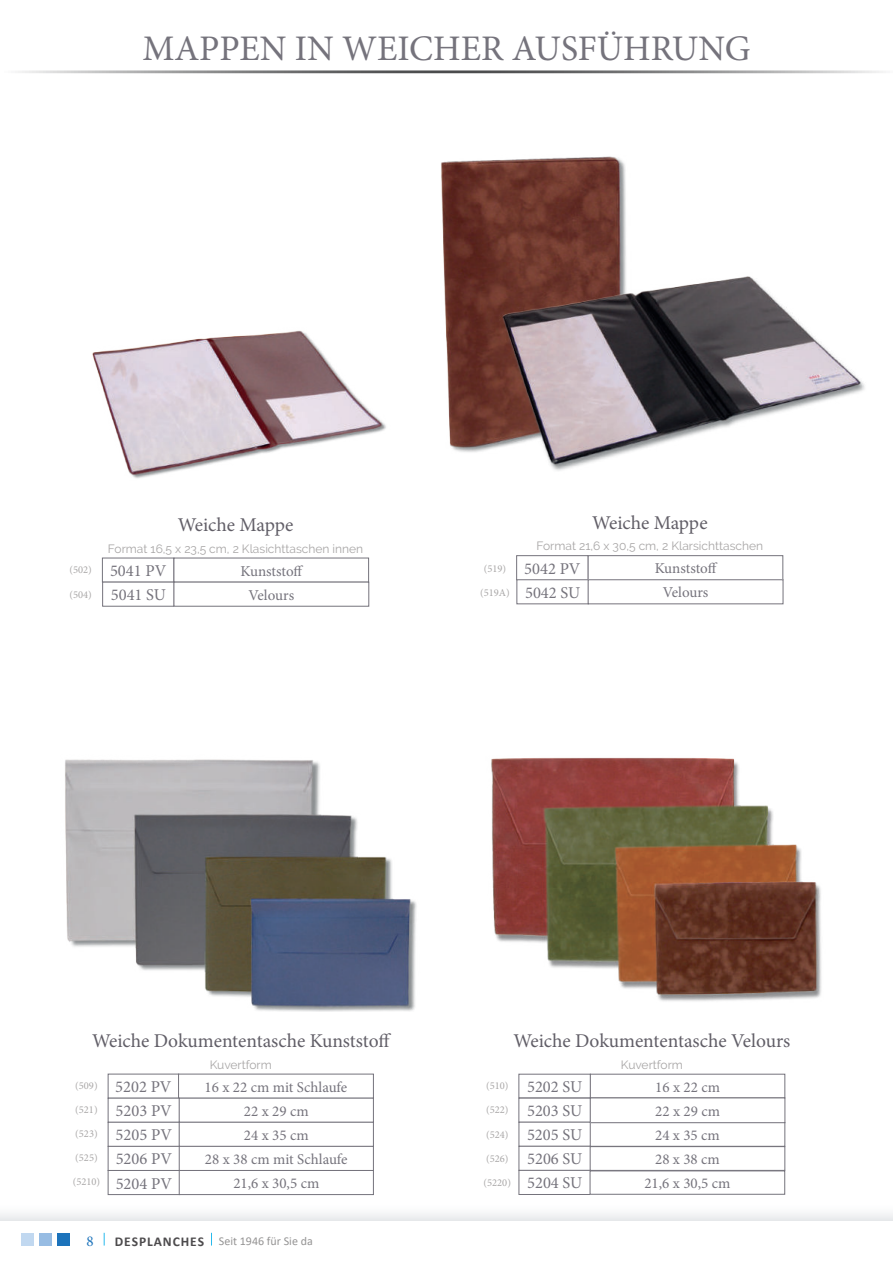
<style>
.page{position:relative;width:893px;height:1263px;background:#fff}
.page>*{position:absolute;margin:0;border:0;box-sizing:border-box;transform-origin:0 0}
.t1{font:36px "Minion Pro";color:#75737c}
.t2{font:19.5px "Minion Pro";letter-spacing:-.005em;color:#615e67}
.t3{font:16.5px/24.2px "Minion Pro";color:#75737c}
.t4{font:15px "Minion Pro";color:#75737c}
.t5{font:15px "Minion Pro";color:#1c73bb}
.t6{font:12px "Raleway";color:#a8a6a6}
.t7{font:12px "Calibri";color:#959494}
.t8{font:10.5px "Minion Pro";color:#a8a6a6}
.s1{font-weight:700;font-size:13.5px;color:#4d4b4d}
</style>
<div class="page">
<div style="left:0;top:70px;width:893px;height:3px;background:#253f8e;border:2px solid #4b4c4d"></div>
<svg style="left:211px;top:1233px;width:1px;height:12px"></svg>
<svg style="left:104px;top:1233px;width:1px;height:12px"></svg>
<div style="left:0;top:1203px;width:893px;height:17px;background:linear-gradient(to right,#f7f7f8,#f7f7f8)"></div>
<div style="left:21px;top:1233px;width:13px;height:12px;background:#c1d8f0"></div>
<div style="left:39px;top:1233px;width:13px;height:12px;background:#97bce3"></div>
<div style="left:57px;top:1233px;width:13px;height:12px;background:#1c73bb"></div>
<img style="left:65px;top:759px;width:352px;height:252px">
<img style="left:491px;top:757px;width:331px;height:244px">
<img style="left:441px;top:156px;width:185px;height:296px">
<img style="left:495px;top:268px;width:370px;height:203px">
<img style="left:92px;top:330px;width:294px;height:149px">
<div style="left:102px;top:558px;width:72px;height:24px;border:1px solid #75737c"></div>
<div style="left:174px;top:558px;width:195px;height:24px;border:1px solid #75737c"></div>
<div style="left:102px;top:582px;width:73px;height:25px;border:1px solid #75737c"></div>
<div style="left:174px;top:582px;width:195px;height:25px;border:1px solid #75737c"></div>
<div style="left:516px;top:555px;width:73px;height:25px;border:1px solid #75737c"></div>
<div style="left:588px;top:555px;width:195px;height:25px;border:1px solid #75737c"></div>
<div style="left:516px;top:579px;width:73px;height:25px;border:1px solid #75737c"></div>
<div style="left:588px;top:579px;width:195px;height:25px;border:1px solid #75737c"></div>
<div style="left:108px;top:1074px;width:71px;height:24px;border:1px solid #75737c"></div>
<div style="left:178px;top:1074px;width:196px;height:24px;border:1px solid #75737c"></div>
<div style="left:108px;top:1098px;width:72px;height:25px;border:1px solid #75737c"></div>
<div style="left:179px;top:1098px;width:195px;height:25px;border:1px solid #75737c"></div>
<div style="left:108px;top:1122px;width:72px;height:25px;border:1px solid #75737c"></div>
<div style="left:179px;top:1122px;width:195px;height:25px;border:1px solid #75737c"></div>
<div style="left:108px;top:1146px;width:72px;height:25px;border:1px solid #75737c"></div>
<div style="left:179px;top:1146px;width:195px;height:25px;border:1px solid #75737c"></div>
<div style="left:108px;top:1170px;width:72px;height:25px;border:1px solid #75737c"></div>
<div style="left:179px;top:1170px;width:195px;height:25px;border:1px solid #75737c"></div>
<div style="left:518px;top:1074px;width:73px;height:24px;border:1px solid #75737c"></div>
<div style="left:590px;top:1074px;width:195px;height:24px;border:1px solid #75737c"></div>
<div style="left:518px;top:1098px;width:73px;height:24px;border:1px solid #75737c"></div>
<div style="left:590px;top:1097px;width:195px;height:26px;border:1px solid #75737c"></div>
<div style="left:519px;top:1122px;width:72px;height:25px;border:1px solid #75737c"></div>
<div style="left:519px;top:1146px;width:72px;height:25px;border:1px solid #75737c"></div>
<div style="left:590px;top:1146px;width:195px;height:25px;border:1px solid #75737c"></div>
<div style="left:519px;top:1170px;width:72px;height:25px;border:1px solid #75737c"></div>
<div style="left:590px;top:1170px;width:195px;height:24px;border:1px solid #75737c"></div>
<h1 class="t1" style="left:142px;top:31px;width:610px">MAPPEN IN WEICHER AUSFÜHRUNG</h1>
<p class="t8" style="left:70px;top:564px;width:24px">(502)</p>
<p class="t8" style="left:70px;top:590px;width:24px">(504)</p>
<h2 class="t2" style="left:178px;top:516px;width:117px">Weiche Mappe</h2>
<p class="t6" style="left:108px;top:544px;width:257px">Format 16,5 x 23,5 cm, 2 Klasichttaschen innen</p>
<p class="t3" style="left:110px;top:559px;width:58px">5041 PV</p>
<p class="t4" style="left:241px;top:563px;width:64px">Kunststoff</p>
<p class="t3" style="left:111px;top:583px;width:57px">5041 SU</p>
<p class="t4" style="left:249px;top:587px;width:47px">Velours</p>
<p class="t8" style="left:484px;top:564px;width:24px">(519)</p>
<p class="t8" style="left:480px;top:587px;width:31px">(519A)</p>
<h2 class="t2" style="left:592px;top:513px;width:117px">Weiche Mappe</h2>
<p class="t6" style="left:536px;top:541px;width:228px">Format 21,6 x 30,5 cm, 2 Klarsichttaschen</p>
<p class="t3" style="left:524px;top:557px;width:58px">5042 PV</p>
<p class="t4" style="left:655px;top:561px;width:64px">Kunststoff</p>
<p class="t3" style="left:525px;top:581px;width:57px">5042 SU</p>
<p class="t4" style="left:663px;top:585px;width:47px">Velours</p>
<h2 class="t2" style="left:92px;top:1032px;width:301px">Weiche Dokumententasche Kunststoff</h2>
<p class="t6" style="left:210px;top:1060px;width:64px">Kuvertform</p>
<p class="t3" style="left:115px;top:1075px;width:58px">5202 PV</p>
<p class="t4" style="left:205px;top:1079px;width:144px">16 x 22 cm mit Schlaufe</p>
<p class="t3" style="left:116px;top:1099px;width:58px">5203 PV</p>
<p class="t4" style="left:244px;top:1103px;width:66px">22 x 29 cm</p>
<p class="t3" style="left:116px;top:1124px;width:58px">5205 PV</p>
<p class="t4" style="left:244px;top:1127px;width:66px">24 x 35 cm</p>
<p class="t3" style="left:116px;top:1148px;width:58px">5206 PV</p>
<p class="t4" style="left:205px;top:1152px;width:144px">28 x 38 cm mit Schlaufe</p>
<p class="t3" style="left:116px;top:1172px;width:58px">5204 PV</p>
<p class="t4" style="left:233px;top:1176px;width:87px">21,6 x 30,5 cm</p>
<h2 class="t2" style="left:513px;top:1032px;width:279px">Weiche Dokumententasche Velours</h2>
<p class="t6" style="left:621px;top:1060px;width:64px">Kuvertform</p>
<p class="t3" style="left:527px;top:1075px;width:57px">5202 SU</p>
<p class="t4" style="left:655px;top:1079px;width:66px">16 x 22 cm</p>
<p class="t3" style="left:527px;top:1099px;width:57px">5203 SU</p>
<p class="t4" style="left:655px;top:1103px;width:66px">22 x 29 cm</p>
<p class="t3" style="left:527px;top:1123px;width:57px">5205 SU<br>5206 SU</p>
<p class="t8" style="left:486px;top:1081px;width:24px">(510)</p>
<p class="t8" style="left:486px;top:1105px;width:24px">(522)</p>
<p class="t8" style="left:486px;top:1154px;width:24px">(526)</p>
<p class="t8" style="left:75px;top:1081px;width:24px">(509)</p>
<p class="t8" style="left:75px;top:1105px;width:24px">(521)</p>
<p class="t8" style="left:75px;top:1129px;width:24px">(523)</p>
<p class="t8" style="left:75px;top:1153px;width:24px">(525)</p>
<p class="t8" style="left:73px;top:1177px;width:29px">(5210)</p>
<p class="t8" style="left:483px;top:1178px;width:29px">(5220)</p>
<p class="t4" style="left:655px;top:1128px;width:66px">24 x 35 cm</p>
<p class="t8" style="left:486px;top:1130px;width:24px">(524)</p>
<p class="t4" style="left:655px;top:1152px;width:66px">28 x 38 cm</p>
<p class="t3" style="left:527px;top:1172px;width:57px">5204 SU</p>
<p class="t4" style="left:644px;top:1176px;width:87px">21,6 x 30,5 cm</p>
<p class="t5" style="left:86px;top:1233px;width:9px">8</p>
<p class="t7" style="left:115px;top:1236px;width:199px"><span class="s1">DESPLANCHES</span> Seit 1946 für Sie da</p>
</div>
